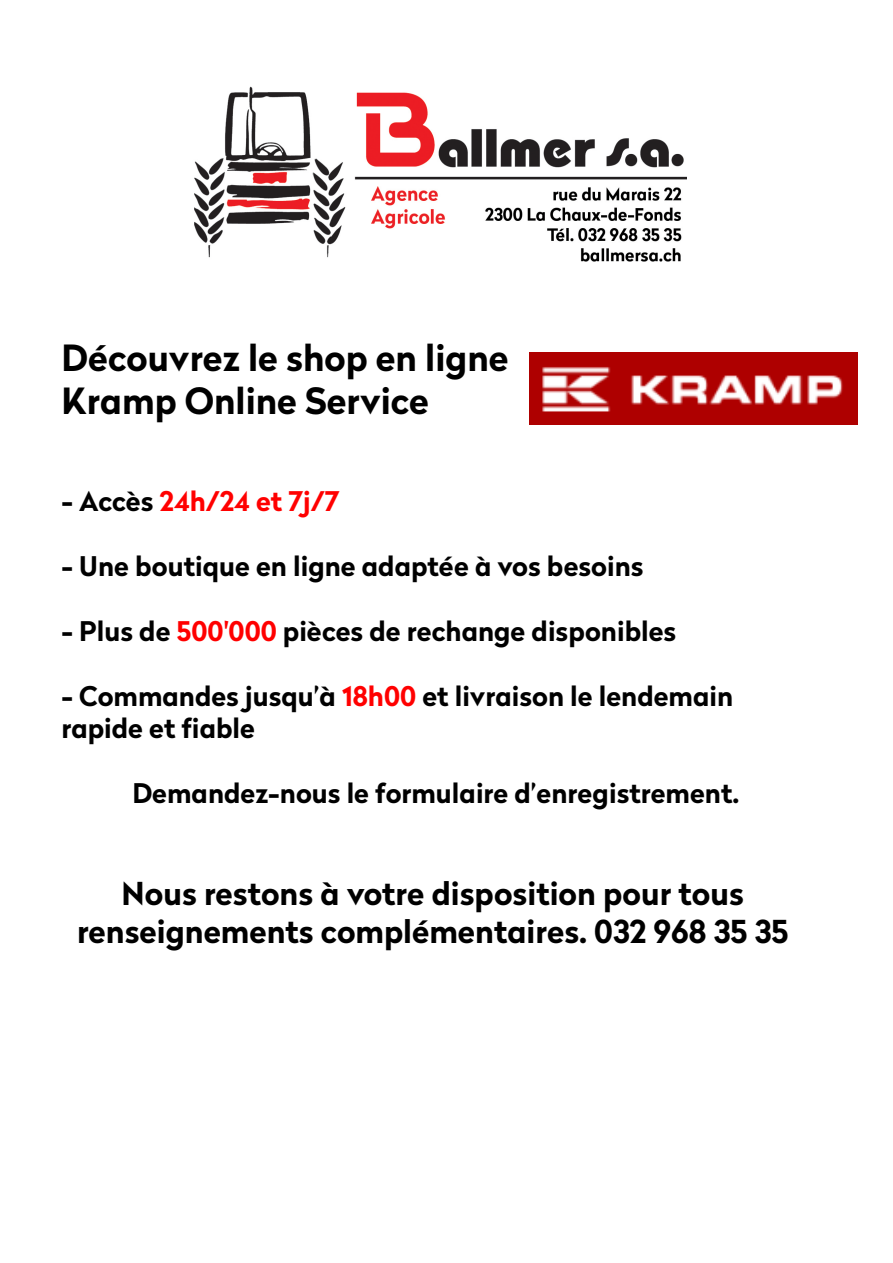
<style>
.page{position:relative;width:893px;height:1263px;background:#fff}
.page>*{position:absolute;margin:0;border:0;box-sizing:border-box;transform-origin:0 0}
.t1{font:700 36px/43.2px "Radikal";color:#000}
.t2{font:700 31.5px/37.8px "Radikal";color:#000;text-align:center}
.t3{font:700 27px/32.4px "Radikal";color:#000}
.t4{font:700 27px "Radikal";color:#f00}
.s1{color:#000}
.s2{color:#f00}
</style>
<div class="page">
<img style="left:194px;top:87px;width:492px;height:175px">
<img style="left:530px;top:352px;width:327px;height:73px">
<h1 class="t1" style="left:62px;top:335px;width:449px">Découvrez le shop en ligne<br>Kramp Online Service</h1>
<p class="t4" style="left:62px;top:482px;width:280px"><span class="s1">- Accès</span> 24h/24 et 7j/7</p>
<p class="t3" style="left:62px;top:549px;width:584px">- Une boutique en ligne adaptée à vos besoins</p>
<p class="t3" style="left:62px;top:614px;width:616px">- Plus de <span class="s2">500'000</span> pièces de rechange disponibles</p>
<p class="t3" style="left:62px;top:679px;width:673px">- Commandes jusqu’à <span class="s2">18h00</span> et livraison le lendemain rapide et fiable</p>
<p class="t3" style="left:132px;top:776px;width:608px">Demandez-nous le formulaire d’enregistrement.</p>
<p class="t2" style="left:77px;top:874px;width:713px">Nous restons à votre disposition pour tous renseignements complémentaires. 032 968 35 35</p>
</div>
